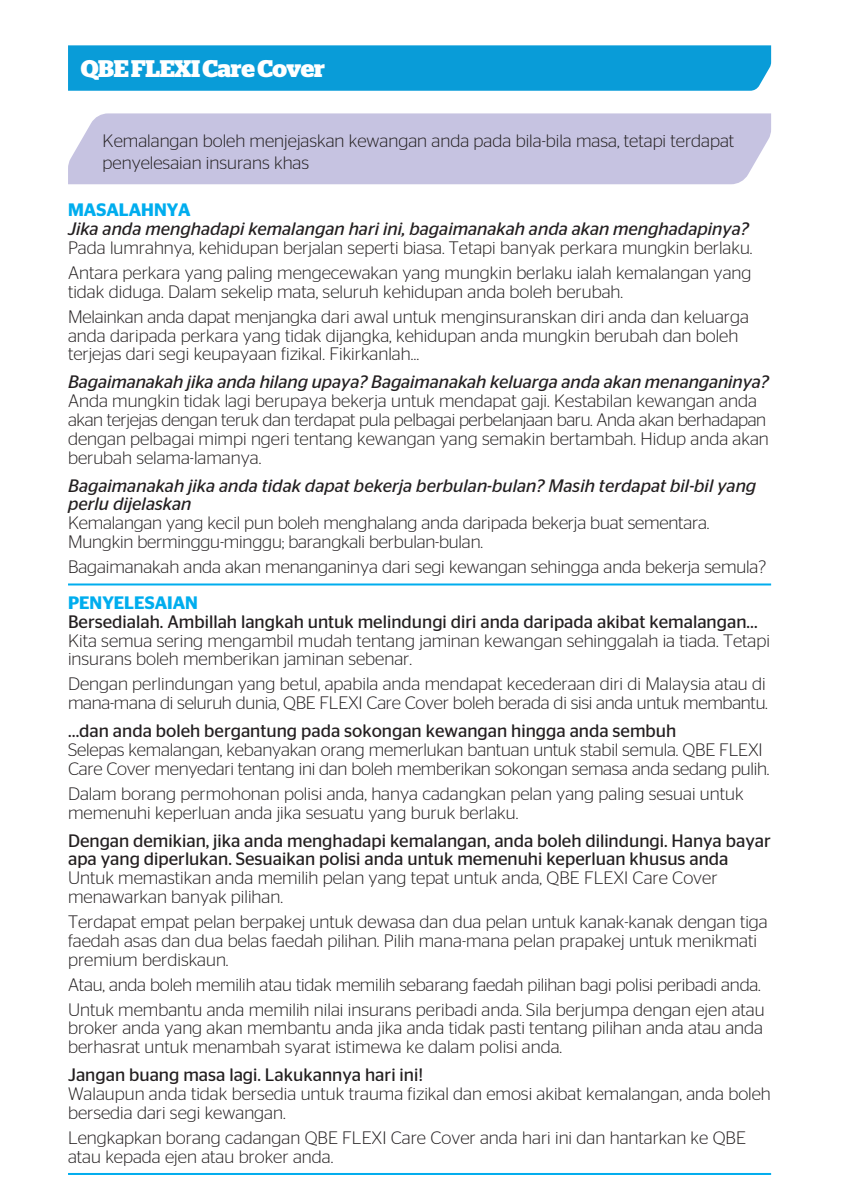
<style>
.page{position:relative;width:842px;height:1191px;background:#fff}
.page>*{position:absolute;margin:0;border:0;box-sizing:border-box;transform-origin:0 0}
.t1{font:700 24px "Stag";letter-spacing:-.015em;color:#fff}
.t2{font:300 18px/18.8px "Stag Sans";color:#231f20}
.t3{font:18px/18.8px "Stag Sans";color:#231f20}
.t4{font:italic 18px/18.8px "Stag Sans";color:#231f20}
.t5{font:600 18px "Stag Sans";color:#00adee}
</style>
<div class="page">
<div style="left:68px;top:45px;width:703px;height:46px;background:#099cd8"></div>
<div style="left:68px;top:113px;width:703px;height:71px;background:#c6c3e1"></div>
<hr style="left:68px;top:583px;width:703px;height:2px;background:#00adee">
<hr style="left:68px;top:1173px;width:703px;height:2px;background:#00adee">
<h1 class="t1" style="left:81px;top:55px;width:246px">QBE FLEXI Care Cover</h1>
<p class="t2" style="left:103px;top:130px;width:633px;line-height:21.6px">Kemalangan boleh menjejaskan kewangan anda pada bila-bila masa, tetapi terdapat penyelesaian insurans khas</p>
<p class="t5" style="left:68px;top:200px;width:124px">MASALAHNYA</p>
<p class="t4" style="left:68px;top:219px;width:682px">Jika anda menghadapi kemalangan hari ini, bagaimanakah anda akan menghadapinya?</p>
<p class="t2" style="left:68px;top:235px;width:686px;line-height:25px">Pada lumrahnya, kehidupan berjalan seperti biasa. Tetapi banyak perkara mungkin berlaku.<br>Antara perkara yang paling mengecewakan yang mungkin berlaku ialah kemalangan yang</p>
<p class="t2" style="left:68px;top:279px;width:682px;line-height:25px">tidak diduga. Dalam sekelip mata, seluruh kehidupan anda boleh berubah.<br>Melainkan anda dapat menjangka dari awal untuk menginsuranskan diri anda dan keluarga</p>
<p class="t2" style="left:68px;top:325px;width:672px">anda daripada perkara yang tidak dijangka, kehidupan anda mungkin berubah dan boleh terjejas dari segi keupayaan fizikal. Fikirkanlah…</p>
<p class="t4" style="left:68px;top:372px;width:702px">Bagaimanakah jika anda hilang upaya? Bagaimanakah keluarga anda akan menanganinya?</p>
<p class="t2" style="left:68px;top:391px;width:702px">Anda mungkin tidak lagi berupaya bekerja untuk mendapat gaji. Kestabilan kewangan anda akan terjejas dengan teruk dan terdapat pula pelbagai perbelanjaan baru. Anda akan berhadapan dengan pelbagai mimpi ngeri tentang kewangan yang semakin bertambah. Hidup anda akan berubah selama-lamanya.</p>
<p class="t4" style="left:68px;top:476px;width:690px">Bagaimanakah jika anda tidak dapat bekerja berbulan-bulan? Masih terdapat bil-bil yang perlu dijelaskan</p>
<p class="t2" style="left:68px;top:513px;width:643px">Kemalangan yang kecil pun boleh menghalang anda daripada bekerja buat sementara.<br>Mungkin berminggu-minggu; barangkali berbulan-bulan.</p>
<p class="t2" style="left:68px;top:557px;width:700px">Bagaimanakah anda akan menanganinya dari segi kewangan sehingga anda bekerja semula?</p>
<p class="t5" style="left:68px;top:592px;width:131px">PENYELESAIAN</p>
<p class="t3" style="left:68px;top:612px;width:691px">Bersedialah. Ambillah langkah untuk melindungi diri anda daripada akibat kemalangan…</p>
<p class="t2" style="left:68px;top:630px;width:703px">Kita semua sering mengambil mudah tentang jaminan kewangan sehinggalah ia tiada. Tetapi insurans boleh memberikan jaminan sebenar.</p>
<p class="t2" style="left:68px;top:674px;width:701px">Dengan perlindungan yang betul, apabila anda mendapat kecederaan diri di Malaysia atau di mana-mana di seluruh dunia, QBE FLEXI Care Cover boleh berada di sisi anda untuk membantu.</p>
<p class="t3" style="left:68px;top:721px;width:610px">…dan anda boleh bergantung pada sokongan kewangan hingga anda sembuh</p>
<p class="t2" style="left:68px;top:740px;width:703px">Selepas kemalangan, kebanyakan orang memerlukan bantuan untuk stabil semula. QBE FLEXI<br>Care Cover menyedari tentang ini dan boleh memberikan sokongan semasa anda sedang pulih.</p>
<p class="t2" style="left:68px;top:784px;width:677px">Dalam borang permohonan polisi anda, hanya cadangkan pelan yang paling sesuai untuk memenuhi keperluan anda jika sesuatu yang buruk berlaku.</p>
<p class="t3" style="left:68px;top:831px;width:704px">Dengan demikian, jika anda menghadapi kemalangan, anda boleh dilindungi. Hanya bayar apa yang diperlukan. Sesuaikan polisi anda untuk memenuhi keperluan khusus anda</p>
<p class="t2" style="left:68px;top:868px;width:651px">Untuk memastikan anda memilih pelan yang tepat untuk anda, QBE FLEXI Care Cover menawarkan banyak pilihan.</p>
<p class="t2" style="left:68px;top:912px;width:701px">Terdapat empat pelan berpakej untuk dewasa dan dua pelan untuk kanak-kanak dengan tiga faedah asas dan dua belas faedah pilihan. Pilih mana-mana pelan prapakej untuk menikmati premium berdiskaun.</p>
<p class="t2" style="left:68px;top:971px;width:698px;line-height:25px">Atau, anda boleh memilih atau tidak memilih sebarang faedah pilihan bagi polisi peribadi anda.<br>Untuk membantu anda memilih nilai insurans peribadi anda. Sila berjumpa dengan ejen atau</p>
<p class="t2" style="left:68px;top:1018px;width:697px">broker anda yang akan membantu anda jika anda tidak pasti tentang pilihan anda atau anda berhasrat untuk menambah syarat istimewa ke dalam polisi anda.</p>
<p class="t3" style="left:68px;top:1065px;width:357px">Jangan buang masa lagi. Lakukannya hari ini!</p>
<p class="t2" style="left:68px;top:1084px;width:704px">Walaupun anda tidak bersedia untuk trauma fizikal dan emosi akibat kemalangan, anda boleh bersedia dari segi kewangan.</p>
<p class="t2" style="left:68px;top:1128px;width:679px">Lengkapkan borang cadangan QBE FLEXI Care Cover anda hari ini dan hantarkan ke QBE atau kepada ejen atau broker anda.</p>
</div>
